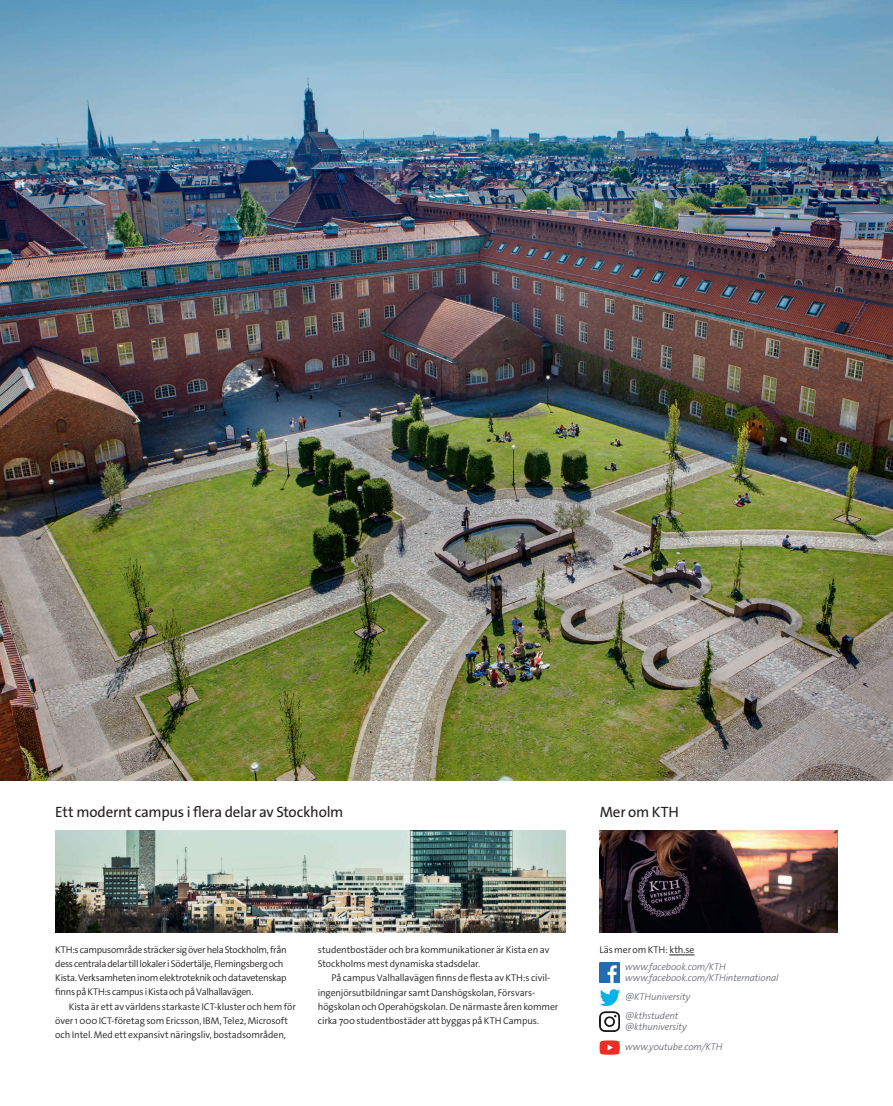
<style>
.page{position:relative;width:893px;height:1106px;background:#fff}
.page>*{position:absolute;margin:0;border:0;box-sizing:border-box;transform-origin:0 0}
.t1{font:15px "The Sans Os F";letter-spacing:-.015em;color:#231f20}
.t2{font:300 9.75px/14.2px "The Sans Os F";letter-spacing:-.015em;color:#231f20}
.t3{font:italic 300 9.75px/11.7px "The Sans Os F";letter-spacing:-.01em;color:#5c5e67}
</style>
<div class="page">
<img style="left:0;top:0;width:893px;height:781px">
<svg style="left:669px;top:954px;width:25px;height:1px"></svg>
<img style="left:600px;top:830px;width:238px;height:102px">
<img style="left:55px;top:830px;width:511px;height:102px">
<img style="left:600px;top:962px;width:20px;height:20px">
<img style="left:600px;top:987px;width:20px;height:20px">
<img style="left:600px;top:1011px;width:20px;height:20px">
<svg style="left:600px;top:1040px;width:20px;height:14px"></svg>
<h1 class="t1" style="left:55px;top:802px;width:290px">Ett modernt campus i flera delar av Stockholm</h1>
<h1 class="t1" style="left:600px;top:802px;width:81px">Mer om KTH</h1>
<p class="t2" style="left:55px;top:942px;width:233px">KTH:s campusområde sträcker sig över hela Stockholm, från dess centrala delar till lokaler i Södertälje, Flemingsberg och Kista. Verksamheten inom elektroteknik och datavetenskap finns på KTH:s campus i Kista och på Valhallavägen.</p>
<p class="t2" style="left:55px;top:999px;width:242px;text-indent:14px">Kista är ett av världens starkaste ICT-kluster och hem för över 1 000 ICT-företag som Ericsson, IBM, Tele2, Microsoft och Intel. Med ett expansivt näringsliv, bostadsområden,</p>
<p class="t2" style="left:318px;top:942px;width:233px">studentbostäder och bra kommunikationer är Kista en av<br>Stockholms mest dynamiska stadsdelar.</p>
<p class="t2" style="left:318px;top:970px;width:242px;text-indent:14px">På campus Valhallavägen finns de flesta av KTH:s civil&shy;ingenjörsutbildningar samt Danshögskolan, Försvars&shy;högskolan och Operahögskolan. De närmaste åren kommer cirka 700 studentbostäder att byggas på KTH Campus.</p>
<p class="t2" style="left:600px;top:942px;width:96px">Läs mer om KTH: kth.se</p>
<p class="t3" style="left:625px;top:960px;width:155px">www.facebook.com/KTH www.facebook.com/KTHinternational</p>
<p class="t3" style="left:625px;top:987px;width:67px;line-height:18.8px">@KTHuniversity @kthstudent</p>
<p class="t3" style="left:625px;top:1017px;width:99px;line-height:19.2px">@kthuniversity www.youtube.com/KTH</p>
</div>
